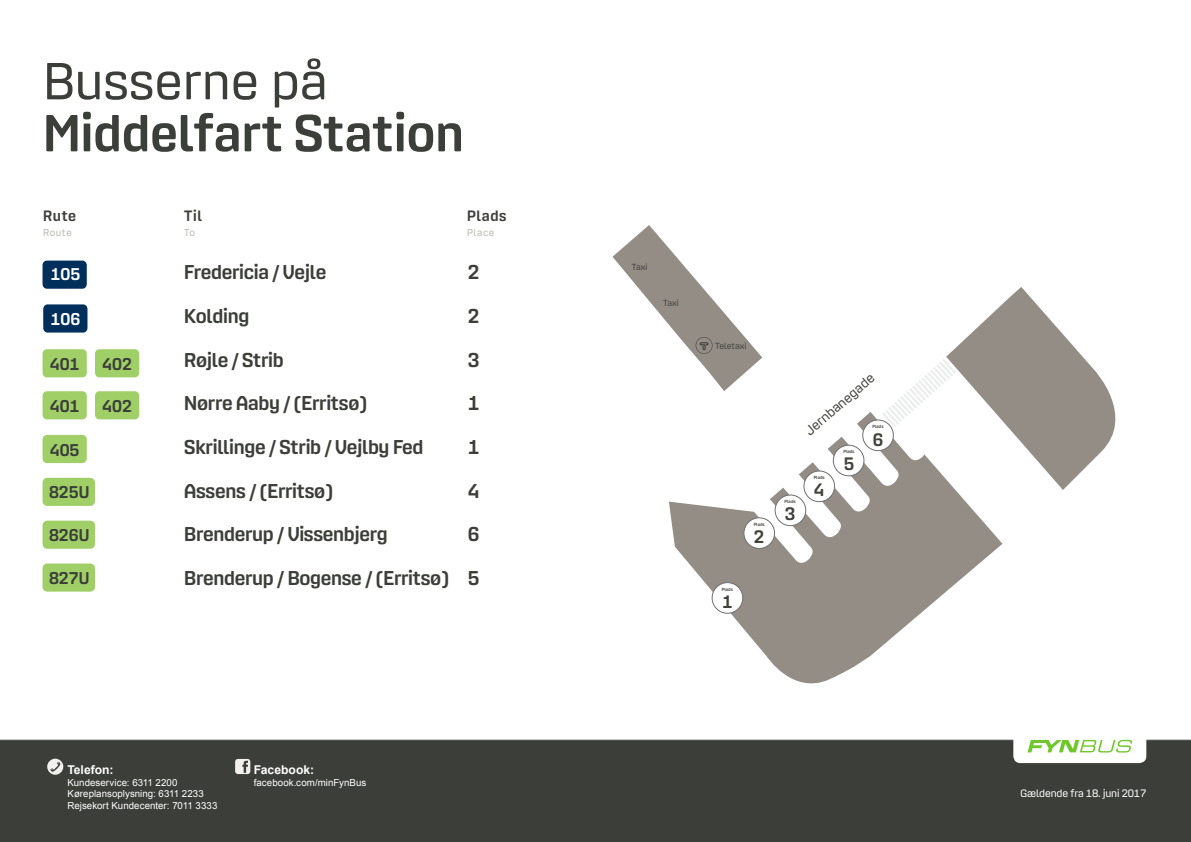
<style>
.page{position:relative;width:1191px;height:842px;background:#fff}
.page>*{position:absolute;margin:0;border:0;box-sizing:border-box;transform-origin:0 0}
.t1{font:500 52px "At B";color:#3b3e39}
.t2{font:52px "At B";color:#3b3e39}
.t3{font:500 20px/43.7px "At B";letter-spacing:-.015em;color:#3b3e39;text-align:right}
.t4{font:500 18px "At B";color:#42423d}
.t5{font:500 17px "At B";color:#3b3e39}
.t6{font:500 17px "At B";color:#fff}
.t7{font:500 15px "At B";letter-spacing:.04em;color:#3b3e39}
.t8{font:13.5px "At B";color:#42423d}
.t9{font:700 12.1px "Arial";color:#fff}
.t10{font:10.7px "At B";letter-spacing:-.015em;color:#fff}
.t11{font:10px "At B";letter-spacing:.045em;color:#bcb8b4}
.t12{font:9.7px/11.6px "Arial";letter-spacing:.005em;color:#fff}
.t13{font:8.8px "At B";color:#42423d}
.t14{font:500 4.5px "At B";color:#42423d}
</style>
<div class="page">
<svg style="left:669px;top:412px;width:333px;height:272px"></svg>
<div style="left:862px;top:420px;width:31px;height:31px;background:#fff;border-radius:50%"></div>
<div style="left:862px;top:420px;width:31px;height:31px;border:1px solid #6f7072;border-radius:50%"></div>
<div style="left:833px;top:445px;width:31px;height:31px;background:#fff;border-radius:50%"></div>
<div style="left:833px;top:445px;width:31px;height:31px;border:1px solid #6f7072;border-radius:50%"></div>
<div style="left:804px;top:471px;width:30px;height:31px;background:#fff;border-radius:50%"></div>
<div style="left:803px;top:471px;width:31px;height:31px;border:1px solid #6f7072;border-radius:50%"></div>
<div style="left:775px;top:495px;width:30px;height:31px;background:#fff;border-radius:50%"></div>
<div style="left:775px;top:495px;width:31px;height:31px;border:1px solid #6f7072;border-radius:50%"></div>
<div style="left:744px;top:518px;width:30px;height:30px;background:#fff;border-radius:50%"></div>
<div style="left:743px;top:518px;width:31px;height:31px;border:1px solid #6f7072;border-radius:50%"></div>
<div style="left:712px;top:583px;width:30px;height:30px;background:#fff;border-radius:50%"></div>
<div style="left:712px;top:582px;width:31px;height:31px;border:1px solid #6f7072;border-radius:50%"></div>
<svg style="left:612px;top:225px;width:150px;height:166px"></svg>
<svg style="left:882px;top:287px;width:234px;height:203px"></svg>
<svg style="left:42px;top:477px;width:53px;height:29px;background:#a4d16e"></svg>
<svg style="left:42px;top:520px;width:53px;height:29px;background:#a4d16e"></svg>
<svg style="left:42px;top:563px;width:53px;height:29px;background:#a4d16e"></svg>
<svg style="left:43px;top:304px;width:45px;height:29px"></svg>
<svg style="left:42px;top:435px;width:45px;height:29px"></svg>
<svg style="left:42px;top:349px;width:98px;height:29px;background:#acd57b"></svg>
<svg style="left:42px;top:391px;width:98px;height:29px;background:#acd57b"></svg>
<svg style="left:42px;top:260px;width:45px;height:29px"></svg>
<div style="left:0;top:740px;width:1191px;height:102px;background:#3b3e39"></div>
<svg style="left:47px;top:759px;width:16px;height:16px"></svg>
<svg style="left:235px;top:759px;width:15px;height:15px"></svg>
<div style="left:1013px;top:729px;width:133px;height:34px;background:#fff;border-radius:7px"></div>
<svg style="left:1027px;top:740px;width:105px;height:12px"></svg>
<h1 class="t2" style="left:43px;top:52px;width:286px">Busserne på</h1>
<h1 class="t1" style="left:43px;top:104px;width:422px">Middelfart Station</h1>
<p class="t7" style="left:43px;top:207px;width:35px">Rute</p>
<p class="t7" style="left:184px;top:207px;width:19px">Til</p>
<p class="t7" style="left:467px;top:207px;width:41px">Plads</p>
<p class="t11" style="left:43px;top:226px;width:30px">Route</p>
<p class="t11" style="left:184px;top:226px;width:12px">To</p>
<p class="t11" style="left:467px;top:226px;width:29px">Place</p>
<p class="t6" style="left:50px;top:265px;width:31px">105</p>
<p class="t3" style="left:184px;top:250px;width:144px">Fredericia / Vejle</p>
<p class="t3" style="left:468px;top:250px;width:13px">2</p>
<p class="t3" style="left:184px;top:293px;width:66px">Kolding</p>
<p class="t3" style="left:468px;top:293px;width:13px">2</p>
<p class="t3" style="left:184px;top:337px;width:101px">Røjle / Strib</p>
<p class="t3" style="left:468px;top:337px;width:13px">3</p>
<p class="t3" style="left:184px;top:381px;width:184px">Nørre Aaby / (Erritsø)</p>
<p class="t3" style="left:468px;top:381px;width:13px">1</p>
<p class="t3" style="left:184px;top:425px;width:241px">Skrillinge / Strib / Vejlby Fed</p>
<p class="t3" style="left:468px;top:425px;width:13px">1</p>
<p class="t3" style="left:184px;top:468px;width:150px">Assens / (Erritsø)</p>
<p class="t3" style="left:468px;top:468px;width:13px">4</p>
<p class="t3" style="left:184px;top:512px;width:205px">Brenderup / Vissenbjerg</p>
<p class="t6" style="left:50px;top:309px;width:31px">106</p>
<p class="t5" style="left:102px;top:354px;width:31px">402</p>
<p class="t5" style="left:102px;top:396px;width:31px">402</p>
<p class="t5" style="left:50px;top:354px;width:31px">401</p>
<p class="t5" style="left:50px;top:396px;width:31px">401</p>
<p class="t5" style="left:50px;top:440px;width:31px">405</p>
<p class="t5" style="left:49px;top:483px;width:42px">825U</p>
<p class="t5" style="left:49px;top:526px;width:42px">826U</p>
<p class="t5" style="left:49px;top:568px;width:42px">827U</p>
<p class="t3" style="left:184px;top:512px;width:297px">6<br>Brenderup / Bogense / (Erritsø) 5</p>
<p class="t9" style="left:67px;top:762px;width:47px">Telefon:</p>
<p class="t12" style="left:67px;top:776px;width:151px">Kundeservice: 6311 2200<br>Køreplansoplysning: 6311 2233<br>Rejsekort Kundecenter: 7011 3333</p>
<p class="t9" style="left:254px;top:762px;width:62px">Facebook:</p>
<p class="t12" style="left:254px;top:776px;width:114px">facebook.com/minFynBus</p>
<p class="t13" style="left:632px;top:261px;width:17px">Taxi</p>
<p class="t13" style="left:663px;top:298px;width:17px">Taxi</p>
<p class="t13" style="left:715px;top:341px;width:33px">Teletaxi</p>
<p class="t14" style="left:722px;top:587px;width:13px">Plads</p>
<p class="t4" style="left:722px;top:592px;width:12px">1</p>
<p class="t14" style="left:753px;top:522px;width:13px">Plads</p>
<p class="t4" style="left:754px;top:526px;width:12px">2</p>
<p class="t14" style="left:784px;top:499px;width:13px">Plads</p>
<p class="t4" style="left:785px;top:503px;width:12px">3</p>
<p class="t8" style="left:802px;top:427px;width:88px;rotate:-41deg">Jernbanegade</p>
<p class="t14" style="left:872px;top:424px;width:13px">Plads</p>
<p class="t4" style="left:872px;top:429px;width:12px">6</p>
<p class="t14" style="left:813px;top:475px;width:13px">Plads</p>
<p class="t4" style="left:814px;top:479px;width:12px">4</p>
<p class="t14" style="left:843px;top:449px;width:13px">Plads</p>
<p class="t4" style="left:843px;top:454px;width:12px">5</p>
<p class="t10" style="left:1020px;top:787px;width:127px">Gældende fra 18. juni 2017</p>
</div>
